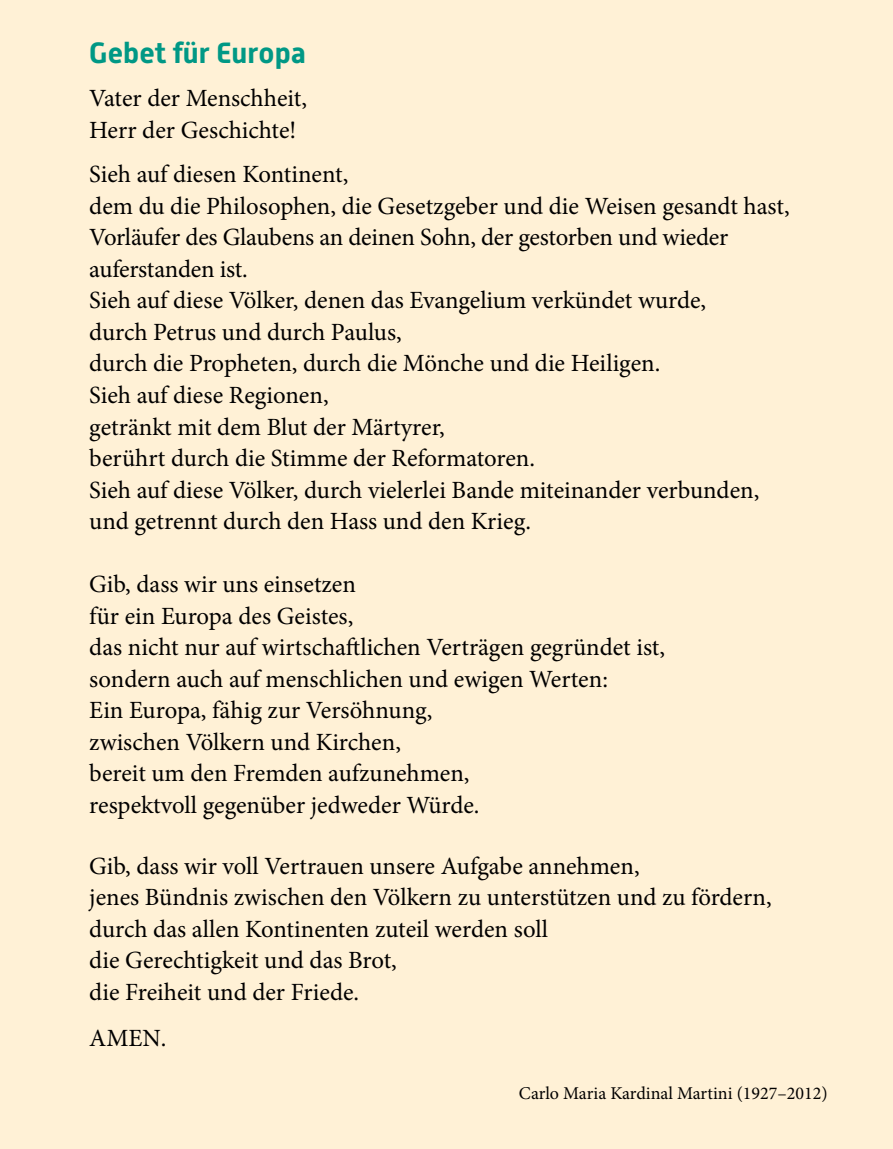
<style>
.page{position:relative;width:893px;height:1149px;background:#fff}
.page>*{position:absolute;margin:0;border:0;box-sizing:border-box;transform-origin:0 0}
.t1{font:700 29.25px "Alwyn New";color:#009885}
.t2{font:24.75px/31.5px "Minion Pro";color:#000}
.t3{font:18px "Minion Pro";color:#000}
</style>
<div class="page">
<div style="left:0;top:0;width:893px;height:1148px;background:#fff1d6"></div>
<p class="t1" style="left:89px;top:36px;width:218px">Gebet für Europa</p>
<p class="t2" style="left:89px;top:83px;width:219px">Vater der Menschheit,<br>Herr der Geschichte!</p>
<p class="t2" style="left:89px;top:159px;width:702px">Sieh auf diesen Kontinent,<br>dem du die Philosophen, die Gesetzgeber und die Weisen gesandt hast, Vorläufer des Glaubens an deinen Sohn, der gestorben und wieder auferstanden ist.<br>Sieh auf diese Völker, denen das Evangelium verkündet wurde,<br>durch Petrus und durch Paulus,<br>durch die Propheten, durch die Mönche und die Heiligen.<br>Sieh auf diese Regionen,<br>getränkt mit dem Blut der Märtyrer,<br>berührt durch die Stimme der Reformatoren.<br>Sieh auf diese Völker, durch vielerlei Bande miteinander verbunden, und getrennt durch den Hass und den Krieg.</p>
<p class="t2" style="left:89px;top:568px;width:577px">Gib, dass wir uns einsetzen<br>für ein Europa des Geistes,<br>das nicht nur auf wirtschaftlichen Verträgen gegründet ist, sondern auch auf menschlichen und ewigen Werten:<br>Ein Europa, fähig zur Versöhnung,<br>zwischen Völkern und Kirchen,<br>bereit um den Fremden aufzunehmen,<br>respektvoll gegenüber jedweder Würde.</p>
<p class="t2" style="left:89px;top:849px;width:684px">Gib, dass wir voll Vertrauen unsere Aufgabe annehmen,<br>jenes Bündnis zwischen den Völkern zu unterstützen und zu fördern, durch das allen Kontinenten zuteil werden soll<br>die Gerechtigkeit und das Brot,<br>die Freiheit und der Friede.</p>
<p class="t2" style="left:89px;top:1022px;width:79px">AMEN.</p>
<p class="t3" style="left:519px;top:1080px;width:310px">Carlo Maria Kardinal Martini (1927–2012)</p>
</div>
